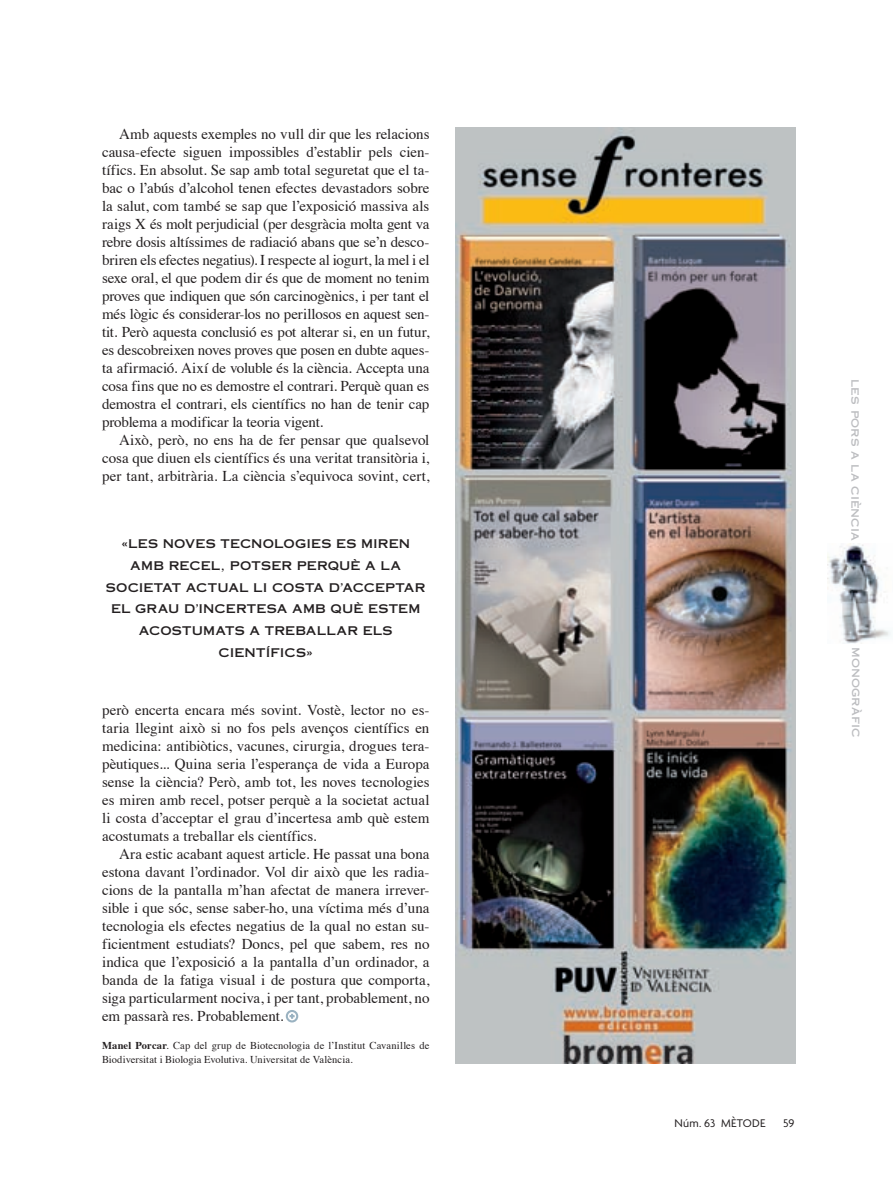
<style>
.page{position:relative;width:893px;height:1191px;background:#fff}
.page>*{position:absolute;margin:0;border:0;box-sizing:border-box;transform-origin:0 0}
.t1{font:15px/18px "Times";color:#231f20;text-align:justify}
.t2{font:12px/21.8px "Copperplate Thirty One AB";letter-spacing:.01em;color:#231f20;text-align:center}
.t3{font:12px "Copperplate Thirty One AB";letter-spacing:.005em;color:#bcbdc0}
.t4{font:12px "Agenda";letter-spacing:.025em;color:#231f20}
.t5{font:10.5px/13.5px "Times";letter-spacing:.005em;color:#231f20}
.s1{font-weight:700}
</style>
<div class="page">
<img style="left:828px;top:544px;width:63px;height:100px">
<div style="left:286px;top:1010px;width:12px;height:12px;border:2px solid #9ab2c1;border-radius:50%"></div>
<svg style="left:289px;top:1013px;width:6px;height:6px"></svg>
<img style="left:455px;top:128px;width:340px;height:935px">
<p class="t1" style="left:102px;top:126px;width:329px;text-indent:17px">Amb aquests exemples no vull dir que les relacions causa-efecte siguen impossibles d’establir pels cien&shy;tífics. En absolut. Se sap amb total seguretat que el ta&shy;bac o l’abús d’alcohol tenen efectes devastadors sobre la salut, com també se sap que l’exposició massiva als raigs X és molt perjudicial (per desgràcia molta gent va rebre dosis altíssimes de radiació abans que se’n desco&shy;briren els efectes negatius). I respecte al iogurt, la mel i el sexe oral, el que podem dir és que de moment no tenim proves que indiquen que són carcinogènics, i per tant el més lògic és considerar-los no perillosos en aquest sen&shy;tit. Però aquesta conclusió es pot alterar si, en un futur, es descobreixen noves proves que posen en dubte aques&shy;ta afirmació. Així de voluble és la ciència. Accepta una cosa fins que no es demostre el contrari. Perquè quan es demostra el contrari, els científics no han de tenir cap problema a modificar la teoria vigent.</p>
<p class="t1" style="left:102px;top:432px;width:329px;text-indent:17px">Això, però, no ens ha de fer pensar que qualsevol cosa que diuen els científics és una veritat transitòria i, per tant, arbitrària. La ciència s’equivoca sovint, cert,</p>
<p class="t2" style="left:106px;top:533px;width:321px">«LES NOVES TECNOLOGIES ES MIREN<br>AMB RECEL, POTSER PERQUÈ A LA<br>SOCIETAT ACTUAL LI COSTA D’ACCEPTAR<br>EL GRAU D’INCERTESA AMB QUÈ ESTEM<br>ACOSTUMATS A TREBALLAR ELS<br>CIENTÍFICS»</p>
<p class="t1" style="left:102px;top:702px;width:329px">però encerta encara més sovint. Vostè, lector no es&shy;taria llegint això si no fos pels avenços científics en medicina: antibiòtics, vacunes, cirurgia, drogues tera&shy;pèutiques... Quina seria l’esperança de vida a Europa sense la ciència? Però, amb tot, les noves tecnologies es miren amb recel, potser perquè a la societat actual li costa d’acceptar el grau d’incertesa amb què estem acostumats a treballar els científics.</p>
<p class="t1" style="left:102px;top:846px;width:329px;text-indent:17px">Ara estic acabant aquest article. He passat una bona estona davant l’ordinador. Vol dir això que les radia&shy;cions de la pantalla m’han afectat de manera irrever&shy;sible i que sóc, sense saber-ho, una víctima més d’una tecnologia els efectes negatius de la qual no estan su&shy;ficientment estudiats? Doncs, pel que sabem, res no indica que l’exposició a la pantalla d’un ordinador, a banda de la fatiga visual i de postura que comporta, siga particularment nociva, i per tant, probablement, no em passarà res. Probablement.</p>
<p class="t5" style="left:102px;top:1039px;width:329px"><span class="s1">Manel Porcar</span>. Cap del grup de Biotecnologia de l’Institut Cavanilles de<br>Biodiversitat i Biologia Evolutiva. Universitat de València.</p>
<p class="t3" style="left:863px;top:379px;width:162px;rotate:90deg">les pors a la ciència</p>
<p class="t3" style="left:863px;top:647px;width:92px;rotate:90deg">monogràfic</p>
<p class="t4" style="left:674px;top:1118px;width:92px">Núm. 63 MÈTODE</p>
<p class="t4" style="left:783px;top:1118px;width:13px">59</p>
</div>
